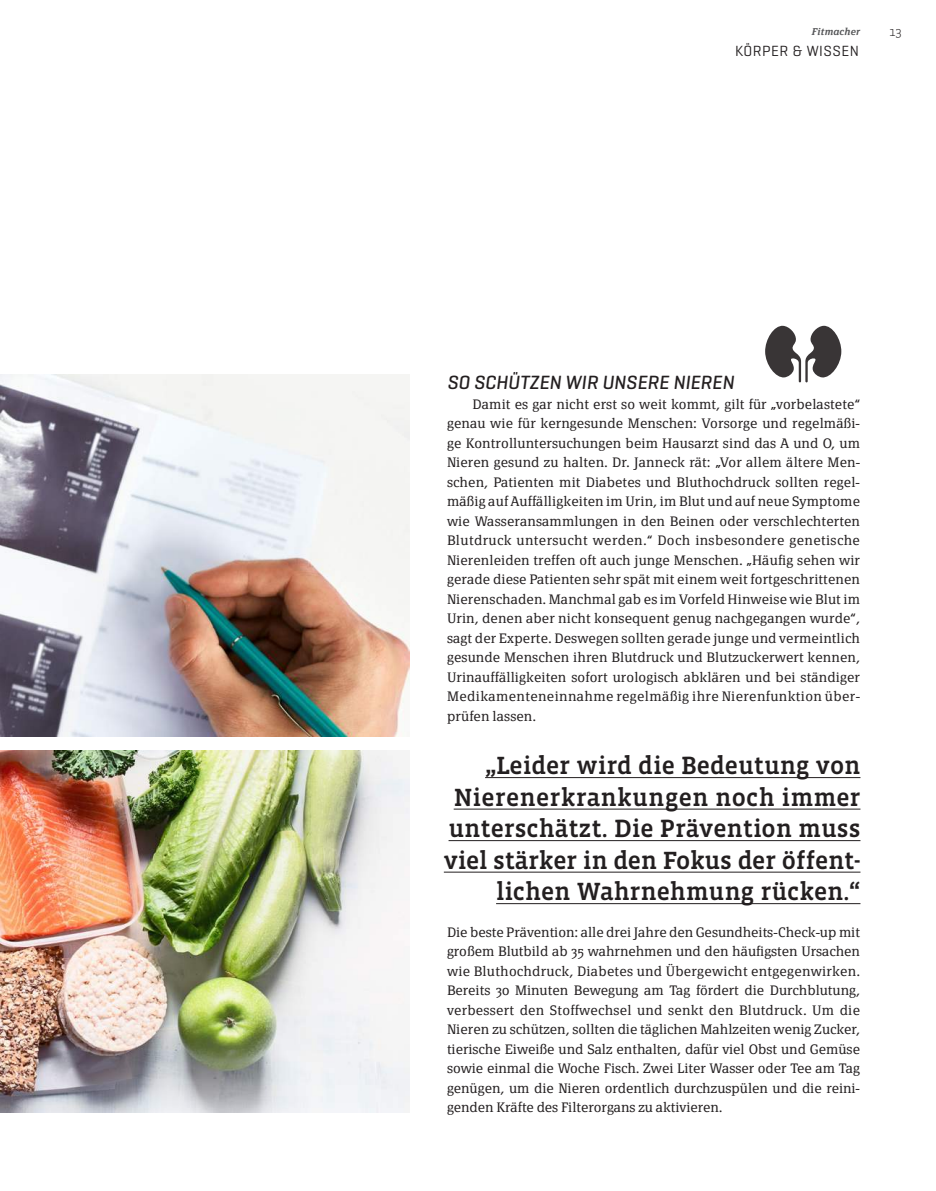
<style>
.page{position:relative;width:936px;height:1191px;background:#fff}
.page>*{position:absolute;margin:0;border:0;box-sizing:border-box;transform-origin:0 0}
.t1{font:500 25.5px/31.5px "Vista Slab OT";color:#231f20;text-align:right}
.t2{font:italic 500 19.5px "Geogrotesque";color:#231f20}
.t3{font:15px "Geogrotesque";letter-spacing:.03em;color:#231f20}
.t4{font:300 13.5px/19.5px "Page Serif OT";letter-spacing:.005em;color:#231f20;text-align:justify}
.t5{font:300 12.75px "Vista Slab OT";color:#231f20}
.t6{font:italic 600 9.75px "Page Serif OT";letter-spacing:.005em;color:#555658}
</style>
<div class="page">
<svg style="left:765px;top:325px;width:76px;height:57px"></svg>
<img style="left:0;top:750px;width:409px;height:362px">
<img style="left:0;top:375px;width:409px;height:361px">
<hr style="left:485px;top:777px;width:375px;height:1px;background:#231f20">
<hr style="left:453px;top:809px;width:407px;height:1px;background:#231f20">
<hr style="left:448px;top:840px;width:412px;height:1px;background:#231f20">
<hr style="left:444px;top:872px;width:416px;height:1px;background:#231f20">
<hr style="left:496px;top:903px;width:364px;height:1px;background:#231f20">
<p class="t6" style="left:811px;top:26px;width:50px">Fitmacher</p>
<p class="t5" style="left:889px;top:26px;width:14px">13</p>
<p class="t3" style="left:735px;top:41px;width:125px">KÖRPER &amp; WISSEN</p>
<h2 class="t2" style="left:447px;top:371px;width:288px">SO SCHÜTZEN WIR UNSERE NIEREN</h2>
<p class="t4" style="left:447px;top:394px;width:414px;text-indent:26px">Damit es gar nicht erst so weit kommt, gilt für „vorbelastete“ genau wie für kerngesunde Menschen: Vorsorge und regelmäßi&shy;ge Kontrolluntersuchungen beim Hausarzt sind das A und O, um Nieren gesund zu halten. Dr. Janneck rät: „Vor allem ältere Men&shy;schen, Patienten mit Diabetes und Bluthochdruck sollten regel&shy;mäßig auf Auffälligkeiten im Urin, im Blut und auf neue Symptome wie Wasseransammlungen in den Beinen oder verschlechterten Blutdruck untersucht werden.“ Doch insbesondere genetische Nierenleiden treffen oft auch junge Menschen. „Häufig sehen wir gerade diese Patienten sehr spät mit einem weit fortgeschrittenen Nierenschaden. Manchmal gab es im Vorfeld Hinweise wie Blut im Urin, denen aber nicht konsequent genug nachgegangen wurde“, sagt der Experte. Deswegen sollten gerade junge und vermeintlich gesunde Menschen ihren Blutdruck und Blutzuckerwert kennen, Urinauffälligkeiten sofort urologisch abklären und bei ständiger Medikamenteneinnahme regelmäßig ihre Nierenfunktion über&shy;prüfen lassen.</p>
<h1 class="t1" style="left:444px;top:750px;width:418px">„Leider wird die Bedeutung von<br>Nierenerkrankungen noch immer unterschätzt. Die Prävention muss viel stärker in den Fokus der öffent&shy;lichen Wahrnehmung rücken.“</h1>
<p class="t4" style="left:447px;top:922px;width:414px">Die beste Prävention: alle drei Jahre den Gesundheits-Check-up mit großem Blutbild ab 35 wahrnehmen und den häufigsten Ursachen wie Bluthochdruck, Diabetes und Übergewicht entgegenwirken.<br>Bereits 30 Minuten Bewegung am Tag fördert die Durchblutung, verbessert den Stoffwechsel und senkt den Blutdruck. Um die Nieren zu schützen, sollten die täglichen Mahlzeiten wenig Zucker, tierische Eiweiße und Salz enthalten, dafür viel Obst und Gemüse sowie einmal die Woche Fisch. Zwei Liter Wasser oder Tee am Tag genügen, um die Nieren ordentlich durchzuspülen und die reini&shy;genden Kräfte des Filterorgans zu aktivieren.</p>
</div>
